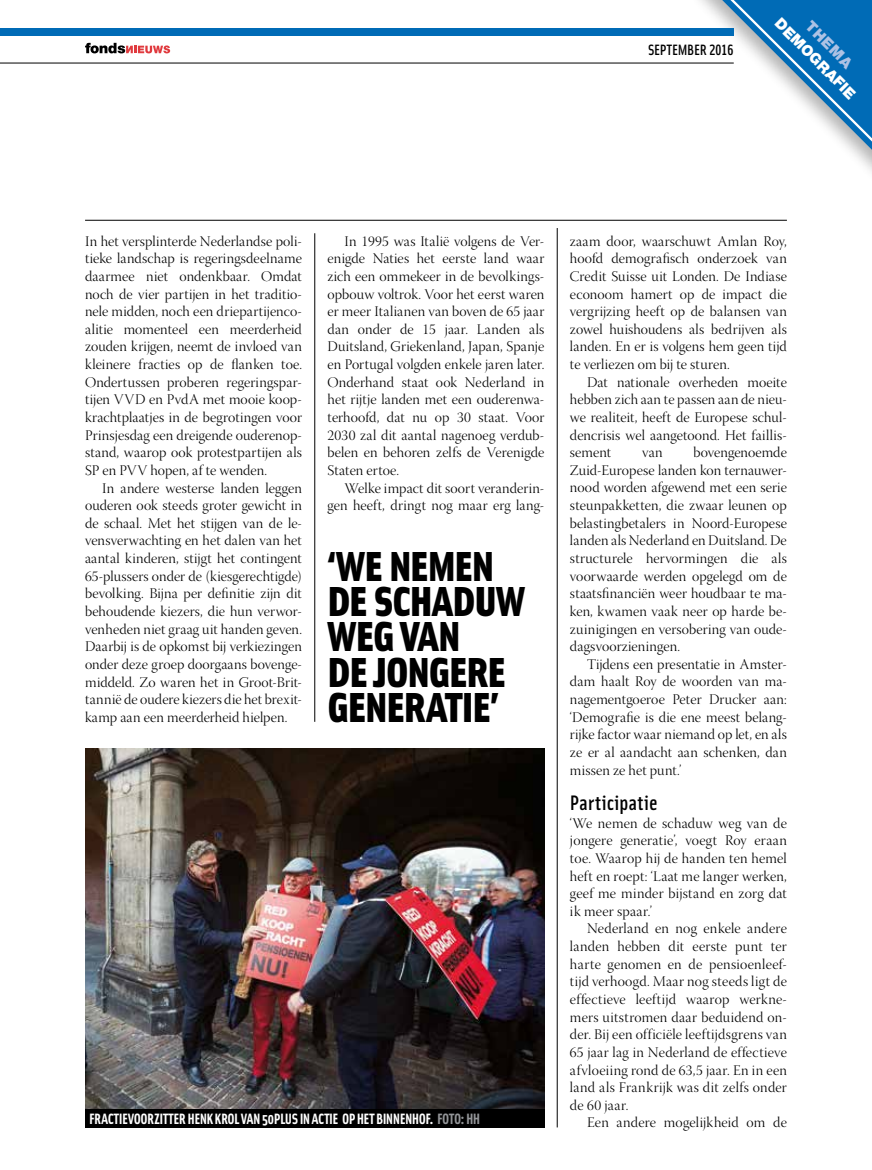
<style>
.page{position:relative;width:872px;height:1170px;background:#fff}
.page>*{position:absolute;margin:0;border:0;box-sizing:border-box;transform-origin:0 0}
.t1{font:900 42px/35.2px "Solex";letter-spacing:-.03em;color:#000}
.t2{font:21px "Solex Medium Lining";letter-spacing:.015em;color:#000}
.t3{font:700 15px "Solex";letter-spacing:-.035em;color:#fff}
.t4{font:500 15px "Solex";letter-spacing:-.02em;color:#000}
.t5{font:900 15px "Helvetica Neue";color:#fff}
.t6{font:900 15px "Helvetica Neue";color:#aec2e4}
.t7{font:14.7px/17.5px "Warnock Pro Light Disp";letter-spacing:.01em;color:#000;text-align:justify}
.s1{font-family:"Solex Medium Lining";font-weight:400}
.s2{color:#939598}
</style>
<div class="page">
<hr style="left:85px;top:220px;width:702px;height:1px;background:#000">
<img style="left:85px;top:748px;width:459px;height:361px">
<svg style="left:700px;top:0;width:172px;height:171px"></svg>
<hr style="left:557px;top:228px;width:1px;height:899px;background:#000">
<hr style="left:314px;top:233px;width:1px;height:488px;background:#000">
<div style="left:85px;top:1109px;width:459px;height:18px;background:#000"></div>
<div style="left:0;top:29px;width:733px;height:7px;background:#006bb6"></div>
<svg style="left:85px;top:43px;width:85px;height:10px"></svg>
<hr style="left:0;top:63px;width:733px;height:1px;background:#000">
<p class="t4" style="left:648px;top:40px;width:87px">SEPTEMBER <span class="s1">2016</span></p>
<p class="t5" style="left:784px;top:14px;width:108px;rotate:45deg">DEMOGRAFIE</p>
<p class="t6" style="left:814px;top:17px;width:61px;rotate:45deg">THEMA</p>
<p class="t7" style="left:85px;top:233px;width:218px">In het versplinterde Nederlandse poli&shy;tieke landschap is regeringsdeelname daarmee niet ondenkbaar. Omdat noch de vier partijen in het traditio&shy;nele midden, noch een driepartijenco&shy;alitie momenteel een meerderheid zouden krijgen, neemt de invloed van kleinere fracties op de flanken toe.<br>Ondertussen proberen regeringspar&shy;tijen VVD en PvdA met mooie koop&shy;krachtplaatjes in de begrotingen voor Prinsjesdag een dreigende ouderenop&shy;stand, waarop ook protestpartijen als SP en PVV hopen, af te wenden.</p>
<p class="t7" style="left:85px;top:480px;width:218px;text-indent:17px">In andere westerse landen leggen ouderen ook steeds groter gewicht in de schaal. Met het stijgen van de le&shy;vensverwachting en het dalen van het aantal kinderen, stijgt het contingent 65-plussers onder de (kiesgerechtigde) bevolking. Bijna per definitie zijn dit behoudende kiezers, die hun verwor&shy;venheden niet graag uit handen geven.<br>Daarbij is de opkomst bij verkiezingen onder deze groep doorgaans bovenge&shy;middeld. Zo waren het in Groot-Brit&shy;tannië de oudere kiezers die het brexit&shy;kamp aan een meerderheid hielpen.</p>
<p class="t7" style="left:327px;top:233px;width:218px;text-indent:17px">In 1995 was Italië volgens de Ver&shy;enigde Naties het eerste land waar zich een ommekeer in de bevolkings&shy;opbouw voltrok. Voor het eerst waren er meer Italianen van boven de 65 jaar dan onder de 15 jaar. Landen als Duitsland, Griekenland, Japan, Spanje en Portugal volgden enkele jaren later.<br>Onderhand staat ook Nederland in het rijtje landen met een ouderenwa&shy;terhoofd, dat nu op 30 staat. Voor 2030 zal dit aantal nagenoeg verdub&shy;belen en behoren zelfs de Verenigde Staten ertoe.</p>
<p class="t7" style="left:327px;top:480px;width:218px;text-align:right">Welke impact dit soort veranderin&shy;gen heeft, dringt nog maar erg lang-</p>
<h1 class="t1" style="left:327px;top:546px;width:199px">‘WE NEMEN<br>DE SCHADUW<br>WEG VAN<br>DE JONGERE<br>GENERATIE’</h1>
<p class="t3" style="left:89px;top:1108px;width:393px">FRACTIEVOORZITTER HENK KROL VAN 50PLUS IN ACTIE OP HET BINNENHOF. <span class="s2">FOTO: HH</span></p>
<p class="t7" style="left:570px;top:233px;width:218px">zaam door, waarschuwt Amlan Roy, hoofd demografisch onderzoek van Credit Suisse uit Londen. De Indiase econoom hamert op de impact die vergrijzing heeft op de balansen van zowel huishoudens als bedrijven als landen. En er is volgens hem geen tijd te verliezen om bij te sturen.</p>
<p class="t7" style="left:570px;top:374px;width:218px;text-indent:17px">Dat nationale overheden moeite hebben zich aan te passen aan de nieu&shy;we realiteit, heeft de Europese schul&shy;dencrisis wel aangetoond. Het faillis&shy;sement</p>
<p class="t7" style="left:570px;top:445px;width:218px;text-indent:124px">bovengenoemde Zuid-Europese landen kon ternauwer&shy;nood worden afgewend met een serie steunpakketten, die zwaar leunen op belastingbetalers in Noord-Europese landen als Nederland en Duitsland. De structurele hervormingen die als voorwaarde werden opgelegd om de staatsfinanciën weer houdbaar te ma&shy;ken, kwamen vaak neer op harde be&shy;zuinigingen en versobering van oude&shy;dagsvoorzieningen.</p>
<p class="t7" style="left:570px;top:656px;width:218px;text-indent:17px">Tijdens een presentatie in Amster&shy;dam haalt Roy de woorden van ma&shy;nagementgoeroe Peter Drucker aan: ‘Demografie is die ene meest belang&shy;rijke factor waar niemand op let, en als ze er al aandacht aan schenken, dan missen ze het punt.’</p>
<h2 class="t2" style="left:570px;top:789px;width:89px">Participatie</h2>
<p class="t7" style="left:570px;top:815px;width:218px">‘We nemen de schaduw weg van de jongere generatie’, voegt Roy eraan toe. Waarop hij de handen ten hemel heft en roept: ‘Laat me langer werken, geef me minder bijstand en zorg dat ik meer spaar.’</p>
<p class="t7" style="left:570px;top:921px;width:218px;text-indent:17px">Nederland en nog enkele andere landen hebben dit eerste punt ter harte genomen en de pensioenleef&shy;tijd verhoogd. Maar nog steeds ligt de effectieve leeftijd waarop werkne&shy;mers uitstromen daar beduidend on&shy;der. Bij een officiële leeftijdsgrens van 65 jaar lag in Nederland de effectieve afvloeiing rond de 63,5 jaar. En in een land als Frankrijk was dit zelfs onder de 60 jaar.</p>
<p class="t7" style="left:587px;top:1115px;width:201px">Een andere mogelijkheid om de</p>
<p class="t7" style="left:642px;top:445px;width:22px">van</p>
</div>
